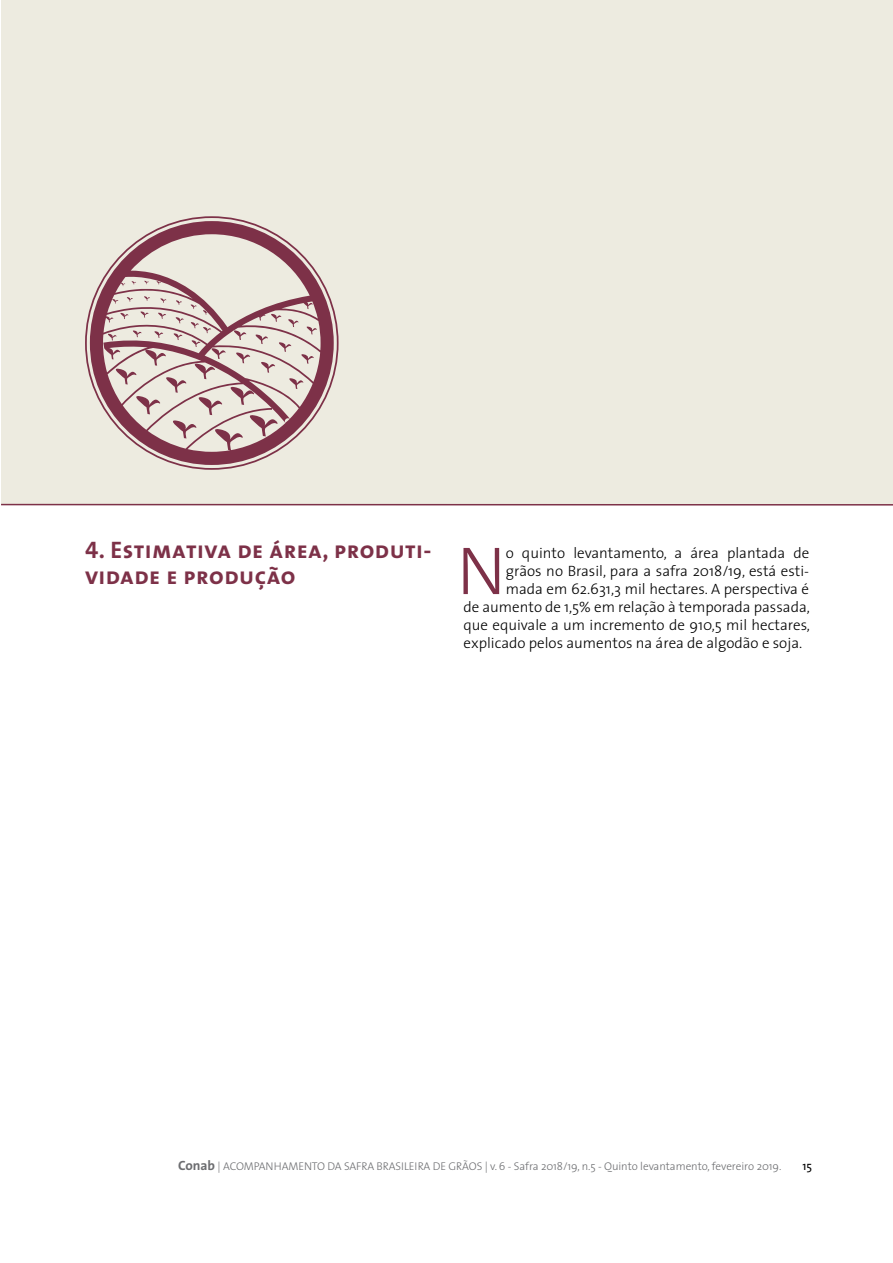
<style>
.page{position:relative;width:893px;height:1263px;background:#fff}
.page>*{position:absolute;margin:0;border:0;box-sizing:border-box;transform-origin:0 0}
.t1{font:300 68.4px "The Sans 3";color:#7d3148}
.t2{font:24px/25.8px "The Sans 7 Bold Caps";letter-spacing:.02em;color:#7d3148}
.t3{font:300 15px "The Sans 3";color:#000}
.t4{font:12px "The Sans 5";color:#000}
.t5{font:300 11.25px "The Sans 3";letter-spacing:-.005em;color:#6d6e71}
.s1{font-family:"The Sans 7 Bold Plain";font-weight:400;font-size:13.5px}
</style>
<div class="page">
<div style="left:1px;top:0;width:892px;height:504px;background:#edebe0"></div>
<hr style="left:1px;top:504px;width:892px;height:2px;background:#7d3148">
<svg style="left:85px;top:216px;width:254px;height:254px"></svg>
<svg style="left:130px;top:281px;width:6px;height:4px"></svg>
<svg style="left:143px;top:280px;width:6px;height:4px"></svg>
<svg style="left:155px;top:281px;width:6px;height:4px"></svg>
<svg style="left:105px;top:296px;width:213px;height:142px"></svg>
<h2 class="t2" style="left:85px;top:536px;width:348px">4. Estimativa de área, produti&shy;vidade e produção</h2>
<h1 class="t1" style="left:457px;top:514px;width:50px">N</h1>
<p class="t3" style="left:506px;top:541px;width:305px">o quinto levantamento, a área plantada de</p>
<p class="t3" style="left:506px;top:559px;width:305px">grãos no Brasil, para a safra 2018/19, está esti-</p>
<p class="t3" style="left:506px;top:577px;width:305px">mada em 62.631,3 mil hectares. A perspectiva é</p>
<p class="t3" style="left:463px;top:595px;width:348px">de aumento de 1,5% em relação à temporada passada,</p>
<p class="t3" style="left:463px;top:613px;width:348px">que equivale a um incremento de 910,5 mil hectares,</p>
<p class="t3" style="left:463px;top:631px;width:340px">explicado pelos aumentos na área de algodão e soja.</p>
<p class="t5" style="left:178px;top:1157px;width:605px"><span class="s1">Conab</span> | ACOMPANHAMENTO DA SAFRA BRASILEIRA DE GRÃOS | v. 6 - Safra 2018/19, n.5 - Quinto levantamento, fevereiro 2019.</p>
<p class="t4" style="left:802px;top:1156px;width:11px">15</p>
</div>
